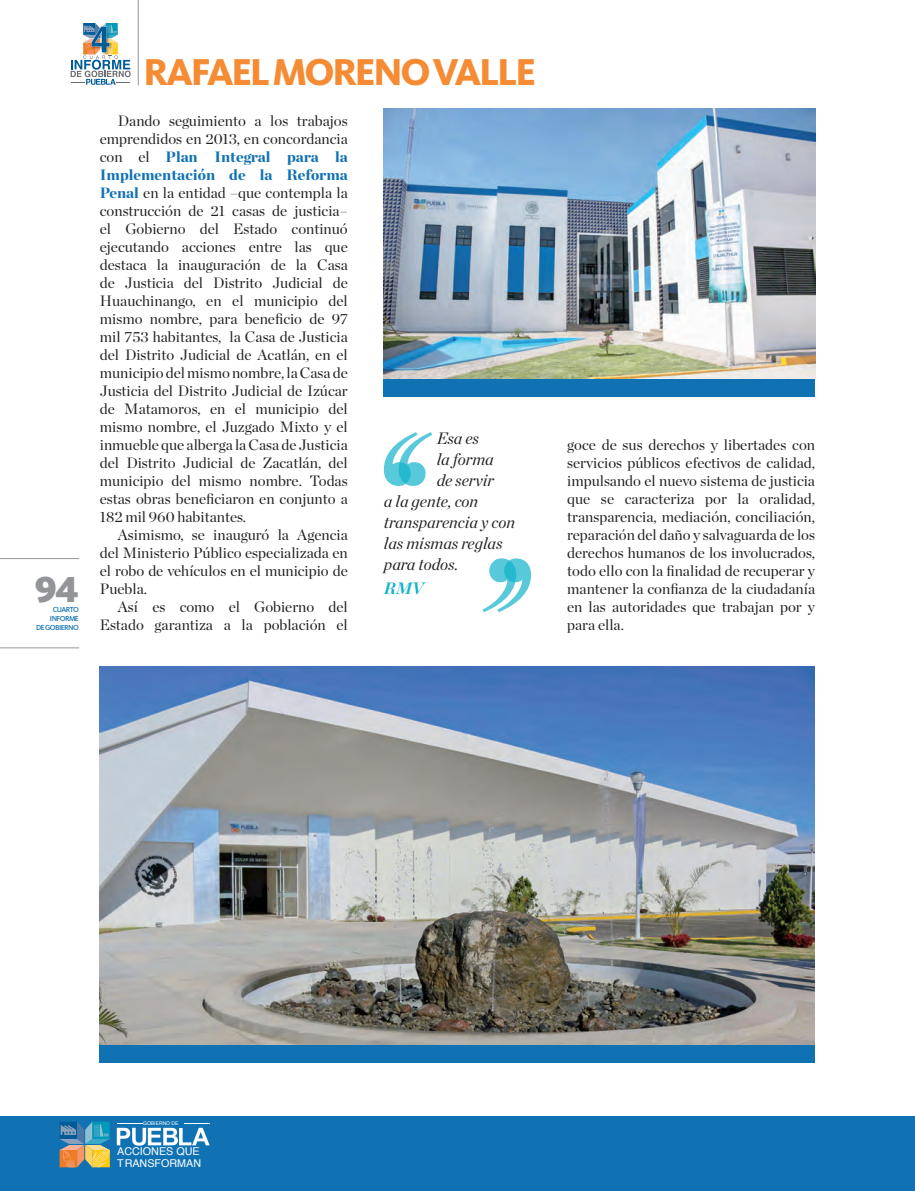
<style>
.page{position:relative;width:915px;height:1191px;background:#fff}
.page>*{position:absolute;margin:0;border:0;box-sizing:border-box;transform-origin:0 0}
.t1{font:800 38.85px "Kievit OT";letter-spacing:-.06em;color:#f58b32}
.t2{font:900 37.5px "Kievit OT";color:#939598}
.t3{font:italic 16.5px "Chronicle Display";color:#231f20}
.t4{font:italic 700 16.5px "Chronicle Display";color:#10b2ca}
.t5{font:15px/18px "Chronicle Display";color:#231f20;text-align:justify}
.t6{font:10.8px/12px "Helvetica";color:#fff}
.t7{font:500 7.5px/9px "Kievit OT";letter-spacing:-.07em;color:#1172b3;text-align:right}
.t8{font:4.95px "Helvetica";color:#fff}
.s1{font-weight:900;color:#1172b3}
</style>
<div class="page">
<hr style="left:0;top:558px;width:79px;height:1px;background:#939598">
<hr style="left:0;top:647px;width:79px;height:1px;background:#939598">
<hr style="left:138px;top:0;width:1px;height:85px;background:#939598">
<svg style="left:71px;top:23px;width:60px;height:62px"></svg>
<div style="left:0;top:1116px;width:914px;height:75px;background:#1172b3"></div>
<svg style="left:117px;top:1123px;width:92px;height:22px"></svg>
<svg style="left:60px;top:1121px;width:50px;height:46px"></svg>
<svg style="left:384px;top:432px;width:48px;height:54px"></svg>
<svg style="left:482px;top:558px;width:49px;height:54px"></svg>
<div style="left:384px;top:378px;width:430px;height:18px;background:#1172b3"></div>
<div style="left:100px;top:1044px;width:714px;height:18px;background:#1172b3"></div>
<img style="left:384px;top:108px;width:430px;height:270px">
<img style="left:100px;top:666px;width:714px;height:378px">
<h2 class="t2" style="left:35px;top:567px;width:46px">94</h2>
<p class="t7" style="left:36px;top:605px;width:44px">CUARTO<br>INFORME<br>DE GOBIERNO</p>
<h1 class="t1" style="left:144px;top:49px;width:394px">RAFAEL MORENO VALLE</h1>
<p class="t5" style="left:100px;top:112px;width:249px;text-indent:18px">Dando seguimiento a los trabajos emprendidos en 2013, en concordancia con el <span class="s1">Plan Integral para la Implementación de la Reforma Penal</span> en la entidad –que contempla la construcción de 21 casas de justicia– el Gobierno del Estado continuó ejecutando acciones entre las que destaca la inauguración de la Casa de Justicia del Distrito Judicial de Huauchinango, en el municipio del mismo nombre, para beneficio de 97 mil 753 habitantes, la Casa de Justicia del Distrito Judicial de Acatlán, en el municipio del mismo nombre, la Casa de Justicia del Distrito Judicial de Izúcar de Matamoros, en el municipio del mismo nombre, el Juzgado Mixto y el inmueble que alberga la Casa de Justicia del Distrito Judicial de Zacatlán, del municipio del mismo nombre. Todas estas obras beneficiaron en conjunto a 182 mil 960 habitantes.</p>
<p class="t5" style="left:100px;top:526px;width:249px;text-indent:18px">Asimismo, se inauguró la Agencia del Ministerio Público especializada en el robo de vehículos en el municipio de Puebla.</p>
<p class="t5" style="left:100px;top:598px;width:249px;text-align:right">Así es como el Gobierno del<br>Estado garantiza a la población el</p>
<p class="t3" style="left:436px;top:428px;width:44px">Esa es</p>
<p class="t3" style="left:436px;top:449px;width:59px">la forma</p>
<p class="t3" style="left:436px;top:470px;width:59px">de servir</p>
<p class="t3" style="left:384px;top:491px;width:96px">a la gente, con</p>
<p class="t3" style="left:384px;top:512px;width:133px">transparencia y con</p>
<p class="t3" style="left:384px;top:533px;width:120px">las mismas reglas</p>
<p class="t3" style="left:384px;top:554px;width:76px">para todos.</p>
<p class="t4" style="left:384px;top:578px;width:42px">RMV</p>
<p class="t5" style="left:567px;top:436px;width:249px">goce de sus derechos y libertades con servicios públicos efectivos de calidad, impulsando el nuevo sistema de justicia que se caracteriza por la oralidad, transparencia, mediación, conciliación, reparación del daño y salvaguarda de los derechos humanos de los involucrados, todo ello con la finalidad de recuperar y mantener la confianza de la ciudadanía en las autoridades que trabajan por y para ella.</p>
<p class="t8" style="left:143px;top:1119px;width:37px">GOBIERNO DE</p>
<p class="t6" style="left:117px;top:1145px;width:85px">ACCIONES QUE<br>TRANSFORMAN</p>
</div>
